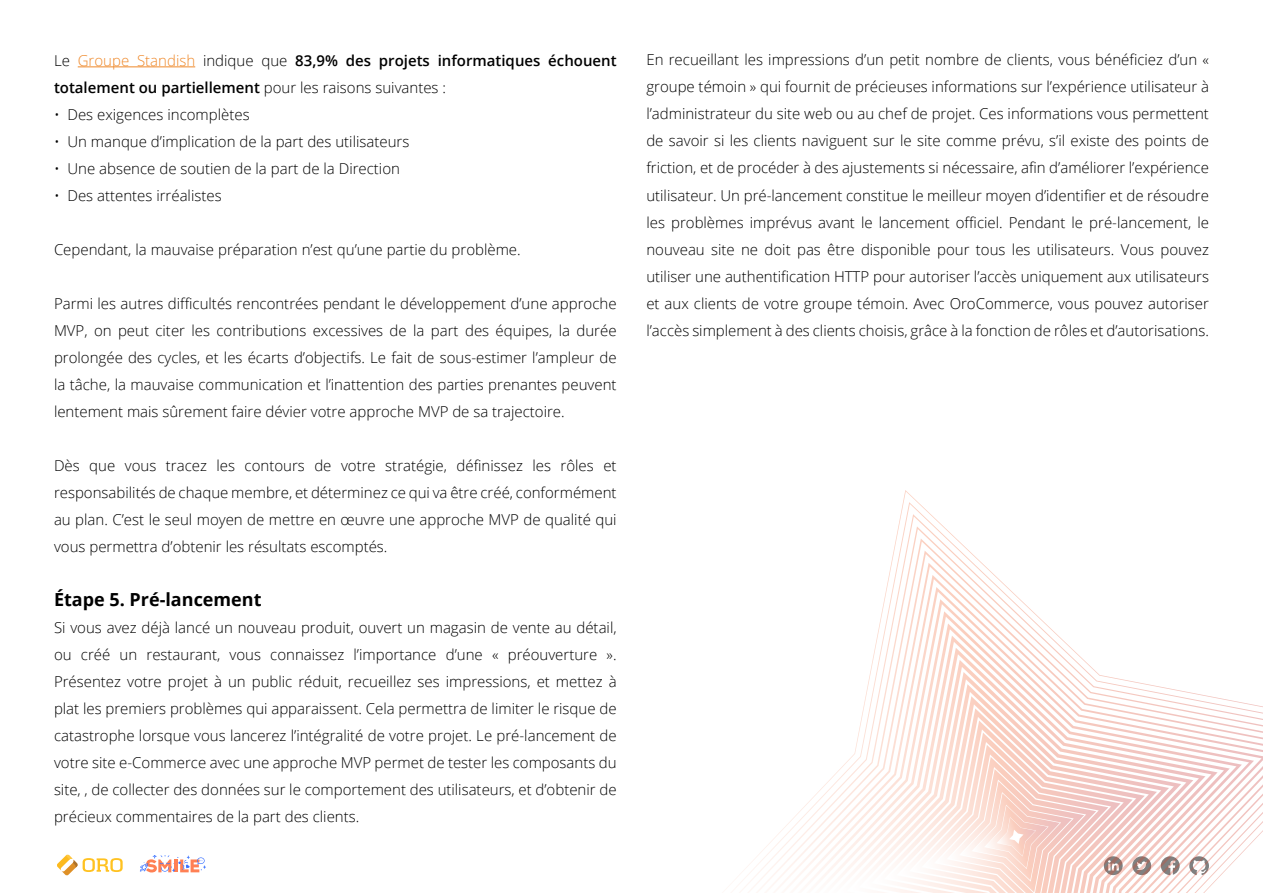
<style>
.page{position:relative;width:1263px;height:893px;background:#fff}
.page>*{position:absolute;margin:0;border:0;box-sizing:border-box;transform-origin:0 0}
.t1{font:700 18px "Open Sans";color:#000}
.t2{font:300 15px/27px "Open Sans";color:#000;text-align:justify}
.t3{font:600 15px/27px "Open Sans";color:#000}
.s1{font-weight:300}
.s2{font-weight:300;color:#ef892b}
</style>
<div class="page">
<svg style="left:57px;top:855px;width:66px;height:20px"></svg>
<svg style="left:140px;top:855px;width:66px;height:17px"></svg>
<svg style="left:740px;top:490px;width:523px;height:403px"></svg>
<hr style="left:78px;top:66px;width:117px;height:1px;background:#ef892b">
<p class="t3" style="left:54px;top:46px;width:564px"><span class="s1">Le</span> <span class="s2">Groupe Standish</span> <span class="s1">indique que</span> 83,9% des projets informatiques échouent totalement ou partiellement <span class="s1">pour les raisons suivantes :</span></p>
<p class="t2" style="left:54px;top:100px;width:197px">• Des exigences incomplètes</p>
<p class="t2" style="left:54px;top:127px;width:357px">• Un manque d’implication de la part des utilisateurs</p>
<p class="t2" style="left:54px;top:154px;width:347px">• Une absence de soutien de la part de la Direction</p>
<p class="t2" style="left:54px;top:181px;width:169px">• Des attentes irréalistes</p>
<p class="t2" style="left:54px;top:235px;width:468px">Cependant, la mauvaise préparation n’est qu’une partie du problème.</p>
<p class="t2" style="left:54px;top:289px;width:564px">Parmi les autres difficultés rencontrées pendant le développement d’une approche MVP, on peut citer les contributions excessives de la part des équipes, la durée prolongée des cycles, et les écarts d’objectifs. Le fait de sous-estimer l’ampleur de la tâche, la mauvaise communication et l’inattention des parties prenantes peuvent lentement mais sûrement faire dévier votre approche MVP de sa trajectoire.</p>
<p class="t2" style="left:54px;top:451px;width:564px">Dès que vous tracez les contours de votre stratégie, définissez les rôles et responsabilités de chaque membre, et déterminez ce qui va être créé, conformément au plan. C’est le seul moyen de mettre en œuvre une approche MVP de qualité qui vous permettra d’obtenir les résultats escomptés.</p>
<p class="t1" style="left:54px;top:586px;width:209px">Étape 5. Pré-lancement</p>
<p class="t2" style="left:54px;top:613px;width:564px">Si vous avez déjà lancé un nouveau produit, ouvert un magasin de vente au détail, ou créé un restaurant, vous connaissez l’importance d’une « préouverture ».<br>Présentez votre projet à un public réduit, recueillez ses impressions, et mettez à plat les premiers problèmes qui apparaissent. Cela permettra de limiter le risque de catastrophe lorsque vous lancerez l’intégralité de votre projet. Le pré-lancement de votre site e-Commerce avec une approche MVP permet de tester les composants du site, , de collecter des données sur le comportement des utilisateurs, et d’obtenir de précieux commentaires de la part des clients.</p>
<p class="t2" style="left:646px;top:46px;width:564px">En recueillant les impressions d’un petit nombre de clients, vous bénéficiez d’un « groupe témoin » qui fournit de précieuses informations sur l’expérience utilisateur à l’administrateur du site web ou au chef de projet. Ces informations vous permettent de savoir si les clients naviguent sur le site comme prévu, s’il existe des points de friction, et de procéder à des ajustements si nécessaire, afin d’améliorer l’expérience utilisateur. Un pré-lancement constitue le meilleur moyen d’identifier et de résoudre les problèmes imprévus avant le lancement officiel. Pendant le pré-lancement, le nouveau site ne doit pas être disponible pour tous les utilisateurs. Vous pouvez utiliser une authentification HTTP pour autoriser l’accès uniquement aux utilisateurs et aux clients de votre groupe témoin. Avec OroCommerce, vous pouvez autoriser l’accès simplement à des clients choisis, grâce à la fonction de rôles et d’autorisations.</p>
</div>
